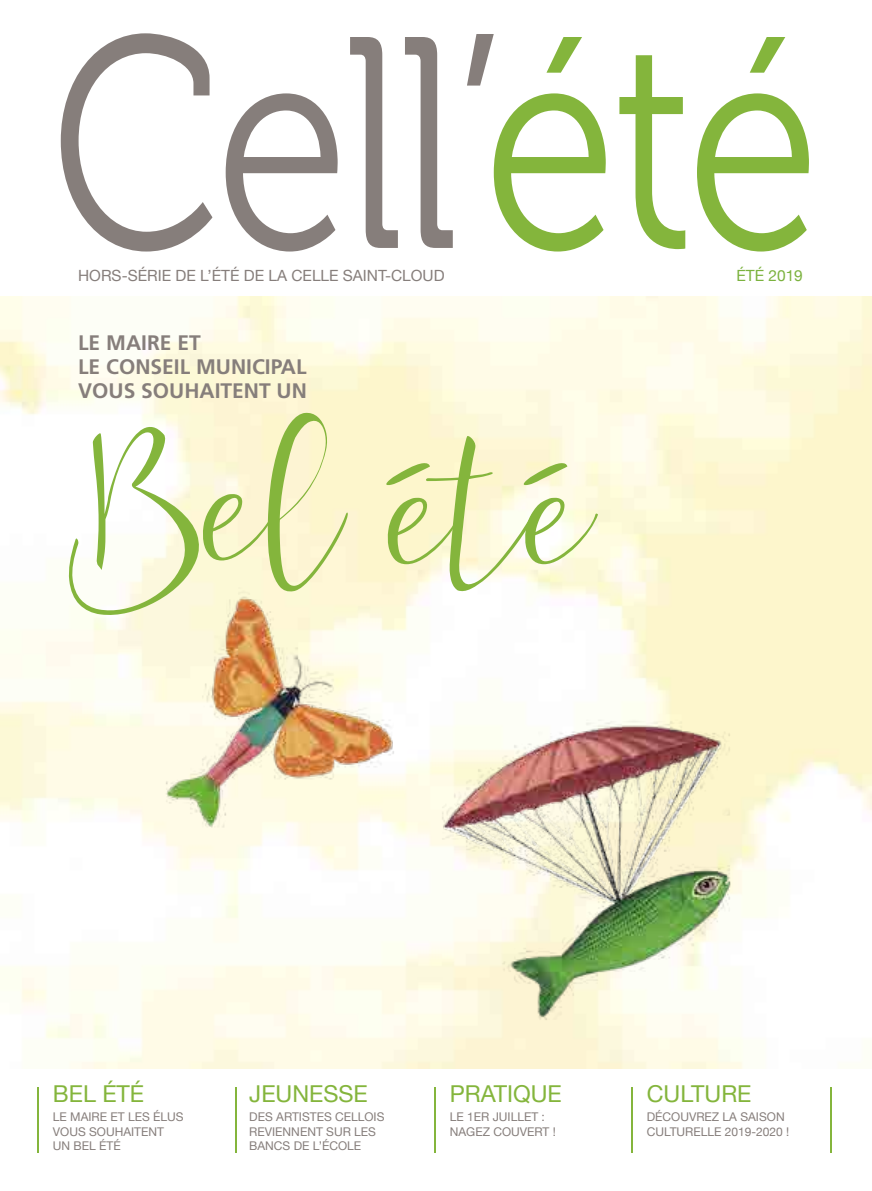
<style>
.page{position:relative;width:872px;height:1191px;background:#fff}
.page>*{position:absolute;margin:0;border:0;box-sizing:border-box;transform-origin:0 0}
.t1{font:300px "Museo 300";letter-spacing:-.02em;color:#867e7b;scale:.81 1}
.t2{font:220.5px "Lisbon";color:#84b53c}
.t3{font:23.25px "Helvetica Neue";color:#84b53c}
.t4{font:700 21px/24px "Frutiger";color:#867e7b}
.t5{font:15.45px "Helvetica Neue";color:#867e7b}
.t6{font:15.45px "Helvetica Neue";color:#7bb23e}
.t7{font:12px/14.4px "Helvetica Neue";color:#867e7b}
.s1{color:#84b53c}
</style>
<div class="page">
<hr style="left:37px;top:1087px;width:2px;height:65px;background:#84b53c">
<hr style="left:235px;top:1087px;width:1px;height:65px;background:#84b53c">
<hr style="left:434px;top:1087px;width:1px;height:65px;background:#84b53c">
<hr style="left:631px;top:1087px;width:2px;height:65px;background:#84b53c">
<hr style="left:830px;top:1087px;width:2px;height:65px;background:#84b53c">
<img style="left:0;top:421px;width:803px;height:638px">
<h1 class="t1" style="left:51px;top:-17px;width:951px">Cell’<span class="s1">été</span></h1>
<p class="t5" style="left:78px;top:264px;width:368px">HORS-SÉRIE DE L’ÉTÉ DE LA CELLE SAINT-CLOUD</p>
<p class="t6" style="left:736px;top:264px;width:68px">ÉTÉ 2019</p>
<h3 class="t4" style="left:78px;top:331px;width:230px">LE MAIRE ET<br>LE CONSEIL MUNICIPAL<br>VOUS SOUHAITENT UN</h3>
<h2 class="t2" style="left:80px;top:346px;width:509px">Bel été</h2>
<h3 class="t3" style="left:53px;top:1077px;width:93px">BEL ÉTÉ</h3>
<p class="t7" style="left:53px;top:1110px;width:132px">LE MAIRE ET LES ÉLUS<br>VOUS SOUHAITENT<br>UN BEL ÉTÉ</p>
<h3 class="t3" style="left:249px;top:1077px;width:120px">JEUNESSE</h3>
<p class="t7" style="left:249px;top:1110px;width:137px">DES ARTISTES CELLOIS<br>REVIENNENT SUR LES<br>BANCS DE L’ÉCOLE</p>
<h3 class="t3" style="left:450px;top:1077px;width:113px">PRATIQUE</h3>
<p class="t7" style="left:450px;top:1110px;width:107px">LE 1ER JUILLET :<br>NAGEZ COUVERT !</p>
<h3 class="t3" style="left:647px;top:1077px;width:106px">CULTURE</h3>
<p class="t7" style="left:647px;top:1110px;width:144px">DÉCOUVREZ LA SAISON<br>CULTURELLE 2019-2020 !</p>
</div>
